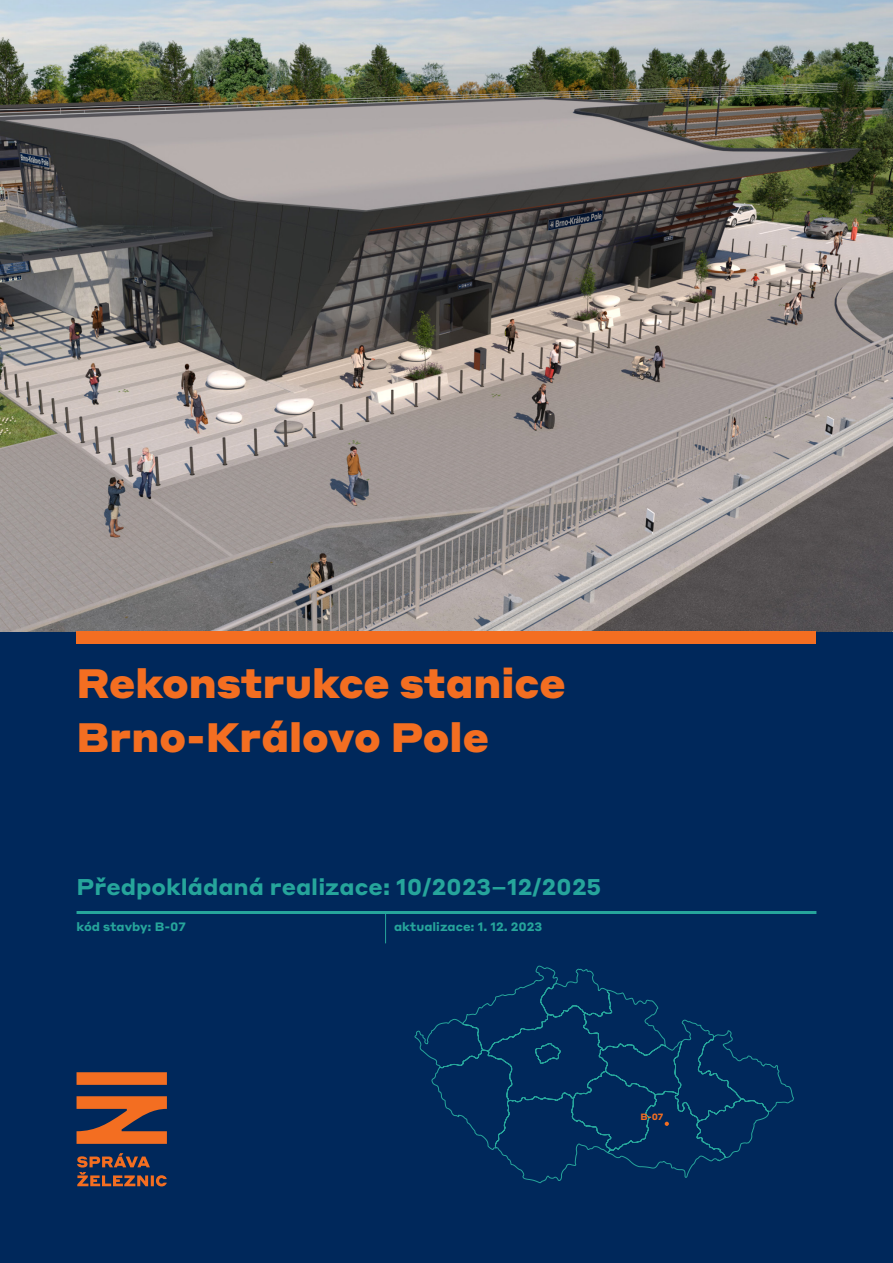
<style>
.page{position:relative;width:893px;height:1263px;background:#00285b}
.page>*{position:absolute;margin:0;border:0;box-sizing:border-box;transform-origin:0 0}
.název_stavby{font:900 40.5px/53.7px "Styrene A";color:#f36e21}
.realizace{font:700 22.5px "Styrene A";color:#26a59b}
.kód_stavby___datum_aktualizace{font:700 12px "Styrene A";color:#26a59b}
.kód_stavby_na_mapě{font:700 9px "Styrene A";color:#f36e21}
</style>
<div class="page">
<img style="left:0;top:0;width:893px;height:631px">
<svg style="left:414px;top:965px;width:380px;height:218px"></svg>
<svg style="left:665px;top:1122px;width:4px;height:4px"></svg>
<hr style="left:385px;top:912px;width:1px;height:31px;background:#26a59b">
<hr style="left:77px;top:911px;width:739px;height:3px;background:#26a59b">
<div style="left:77px;top:631px;width:739px;height:13px;background:#f36e21"></div>
<svg style="left:77px;top:1153px;width:90px;height:33px"></svg>
<svg style="left:77px;top:1072px;width:90px;height:72px"></svg>
<p class="název_stavby" style="left:77px;top:653px;width:490px">Rekonstrukce stanice<br>Brno-Královo Pole</p>
<p class="realizace" style="left:77px;top:868px;width:526px">Předpokládaná realizace: 10/2023–12/2025</p>
<p class="kód_stavby___datum_aktualizace" style="left:77px;top:916px;width:111px">kód stavby: B-07</p>
<p class="kód_stavby___datum_aktualizace" style="left:394px;top:916px;width:150px">aktualizace: 1. 12. 2023</p>
<p class="kód_stavby_na_mapě" style="left:640px;top:1109px;width:24px">B-07</p>
</div>
